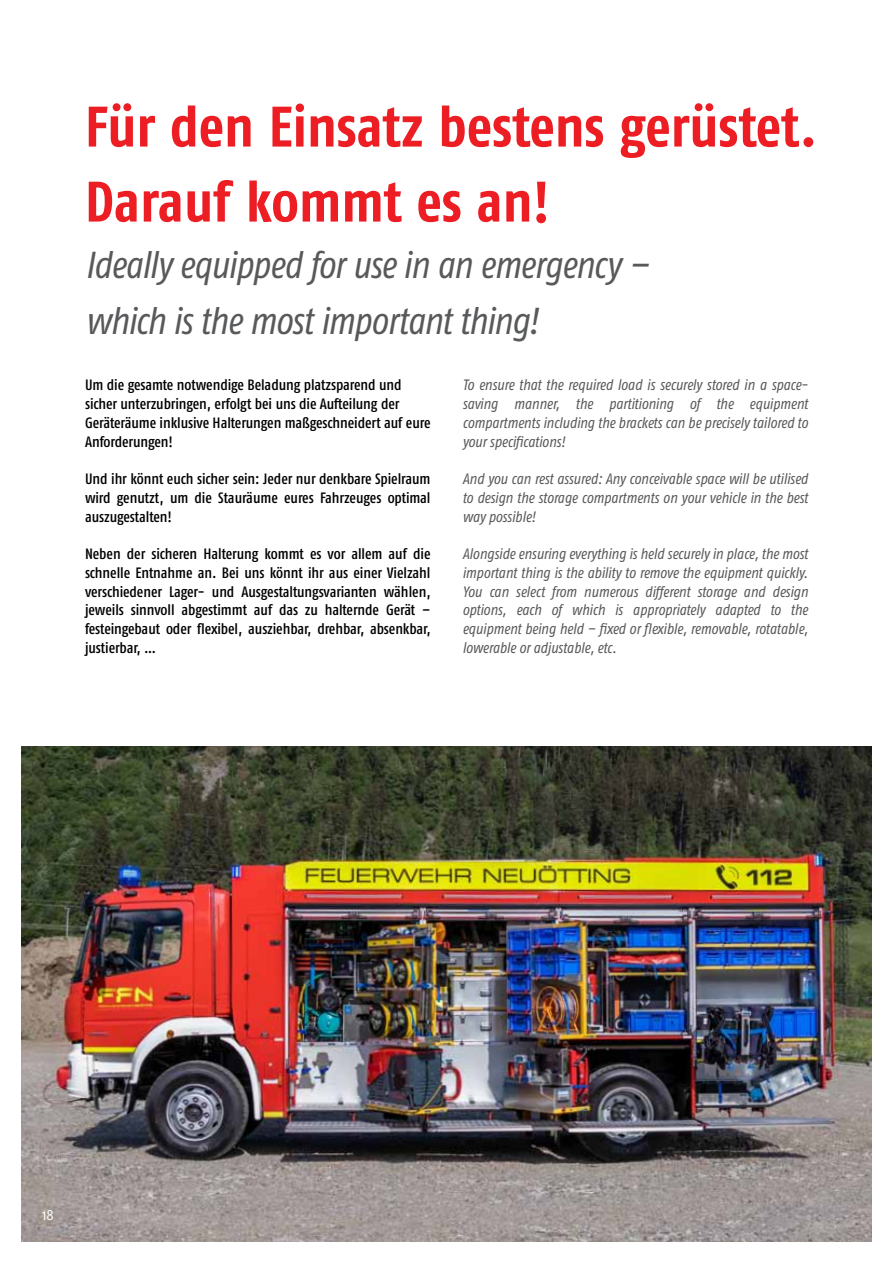
<style>
.page{position:relative;width:893px;height:1263px;background:#fff}
.page>*{position:absolute;margin:0;border:0;box-sizing:border-box;transform-origin:0 0}
.t1{font:700 condensed 57px/75px "Fago Pro";letter-spacing:-.005em;color:#ed1d24}
.t2{font:italic condensed 37.5px/56.2px "Fago Pro";letter-spacing:-.03em;color:#58595b}
.t3{font:italic condensed 15px/18.8px "Fago Pro";letter-spacing:-.005em;color:#58595b;text-align:justify}
.t4{font:500 condensed 15px/18.8px "Fago Pro";letter-spacing:-.005em;color:#000;text-align:justify}
.t5{font:condensed 15px "Fago Pro";color:#fff}
</style>
<div class="page">
<img style="left:21px;top:747px;width:851px;height:495px">
<h1 class="t1" style="left:85px;top:89px;width:733px">Für den Einsatz bestens gerüstet.<br>Darauf kommt es an!</h1>
<h2 class="t2" style="left:85px;top:237px;width:565px">Ideally equipped for use in an emergency – which is the most important thing!</h2>
<p class="t4" style="left:85px;top:376px;width:347px;text-align:left">Um die gesamte notwendige Beladung platzsparend und sicher unterzubringen, erfolgt bei uns die Aufteilung der Geräteräume inklusive Halterungen maßgeschneidert auf eure Anforderungen!</p>
<p class="t4" style="left:85px;top:469px;width:347px">Und ihr könnt euch sicher sein: Jeder nur denkbare Spielraum wird genutzt, um die Stauräume eures Fahrzeuges optimal auszugestalten!</p>
<p class="t4" style="left:85px;top:544px;width:347px">Neben der sicheren Halterung kommt es vor allem auf die schnelle Entnahme an. Bei uns könnt ihr aus einer Vielzahl verschiedener Lager- und Ausgestaltungsvarianten wählen, jeweils sinnvoll abgestimmt auf das zu halternde Gerät – festeingebaut oder flexibel, ausziehbar, drehbar, absenkbar, justierbar, …</p>
<p class="t3" style="left:462px;top:376px;width:347px">To ensure that the required load is securely stored in a space&shy;saving manner, the partitioning of the equipment compartments including the brackets can be precisely tailored to your specifications!</p>
<p class="t3" style="left:462px;top:469px;width:347px">And you can rest assured: Any conceivable space will be utilised to design the storage compartments on your vehicle in the best way possible!</p>
<p class="t3" style="left:462px;top:544px;width:347px">Alongside ensuring everything is held securely in place, the most important thing is the ability to remove the equipment quickly.<br>You can select from numerous different storage and design options, each of which is appropriately adapted to the equipment being held – fixed or flexible, removable, rotatable, lowerable or adjustable, etc.</p>
<p class="t5" style="left:43px;top:1206px;width:13px">18</p>
</div>
